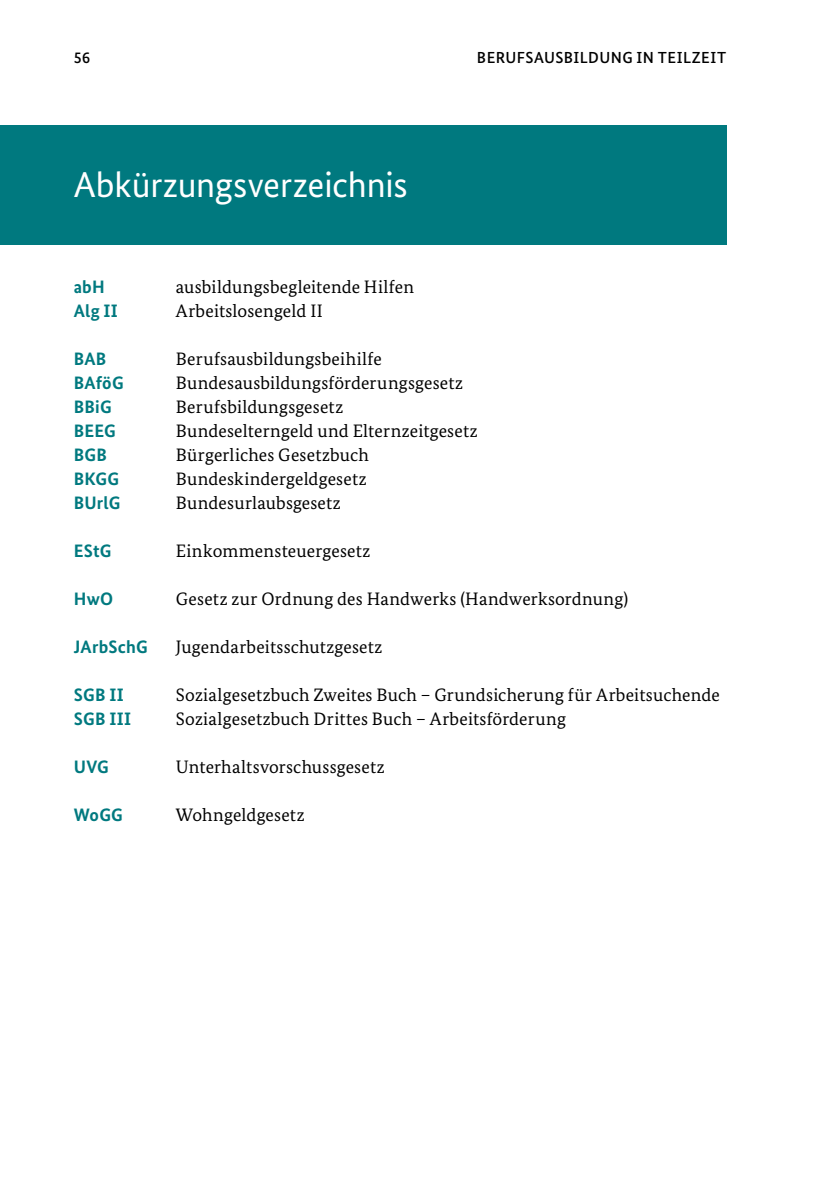
<style>
.page{position:relative;width:840px;height:1191px;background:#fff}
.page>*{position:absolute;margin:0;border:0;box-sizing:border-box;transform-origin:0 0}
.H1_Kapitel_Opener{font:36px "Bundes Sans";letter-spacing:-.005em;color:#fff}
.Fliesstext{font:18px "Bundes Serif";letter-spacing:.01em;color:#000}
.Fliesstext-2{font:700 18px "Bundes Sans";letter-spacing:.015em;color:#00797f}
.t1{font:500 16px "Bundes Sans";letter-spacing:.03em;color:#000}
</style>
<div class="page">
<div style="left:0;top:125px;width:726px;height:120px;background:#00797f"></div>
<p class="t1" style="left:74px;top:48px;width:18px">56</p>
<p class="t1" style="left:476px;top:48px;width:251px">BERUFSAUSBILDUNG IN TEILZEIT</p>
<h1 class="H1_Kapitel_Opener" style="left:74px;top:162px;width:335px">Abkürzungsverzeichnis</h1>
<p class="Fliesstext-2" style="left:74px;top:276px;width:33px">abH</p>
<p class="Fliesstext" style="left:176px;top:276px;width:239px">ausbildungsbegleitende Hilfen</p>
<p class="Fliesstext-2" style="left:74px;top:300px;width:46px">Alg II</p>
<p class="Fliesstext" style="left:176px;top:300px;width:148px">Arbeitslosengeld II</p>
<p class="Fliesstext-2" style="left:74px;top:348px;width:34px">BAB</p>
<p class="Fliesstext" style="left:176px;top:348px;width:207px">Berufsausbildungsbeihilfe</p>
<p class="Fliesstext-2" style="left:74px;top:372px;width:51px">BAföG</p>
<p class="Fliesstext" style="left:176px;top:372px;width:288px">Bundesausbildungsförderungsgesetz</p>
<p class="Fliesstext-2" style="left:74px;top:396px;width:40px">BBiG</p>
<p class="Fliesstext" style="left:176px;top:396px;width:169px">Berufsbildungsgesetz</p>
<p class="Fliesstext-2" style="left:74px;top:420px;width:44px">BEEG</p>
<p class="Fliesstext" style="left:176px;top:420px;width:303px">Bundeselterngeld und Elternzeitgesetz</p>
<p class="Fliesstext-2" style="left:74px;top:444px;width:35px">BGB</p>
<p class="Fliesstext" style="left:176px;top:444px;width:194px">Bürgerliches Gesetzbuch</p>
<p class="Fliesstext-2" style="left:74px;top:468px;width:47px">BKGG</p>
<p class="Fliesstext" style="left:176px;top:468px;width:192px">Bundeskindergeldgesetz</p>
<p class="Fliesstext-2" style="left:74px;top:492px;width:48px">BUrlG</p>
<p class="Fliesstext" style="left:176px;top:492px;width:166px">Bundesurlaubsgesetz</p>
<p class="Fliesstext-2" style="left:74px;top:540px;width:39px">EStG</p>
<p class="Fliesstext" style="left:176px;top:540px;width:196px">Einkommensteuergesetz</p>
<p class="Fliesstext-2" style="left:74px;top:588px;width:41px">HwO</p>
<p class="Fliesstext" style="left:176px;top:588px;width:453px">Gesetz zur Ordnung des Handwerks (Handwerksordnung)</p>
<p class="Fliesstext-2" style="left:74px;top:636px;width:75px">JArbSchG</p>
<p class="Fliesstext" style="left:176px;top:636px;width:208px">Jugendarbeitsschutzgesetz</p>
<p class="Fliesstext-2" style="left:74px;top:684px;width:51px">SGB II</p>
<p class="Fliesstext" style="left:176px;top:684px;width:545px">Sozialgesetzbuch Zweites Buch – Grundsicherung für Arbeitsuchende</p>
<p class="Fliesstext-2" style="left:74px;top:708px;width:59px">SGB III</p>
<p class="Fliesstext" style="left:176px;top:708px;width:391px">Sozialgesetzbuch Drittes Buch – Arbeitsförderung</p>
<p class="Fliesstext-2" style="left:74px;top:756px;width:37px">UVG</p>
<p class="Fliesstext" style="left:176px;top:756px;width:210px">Unterhaltsvorschussgesetz</p>
<p class="Fliesstext-2" style="left:74px;top:804px;width:51px">WoGG</p>
<p class="Fliesstext" style="left:176px;top:804px;width:130px">Wohngeldgesetz</p>
</div>
